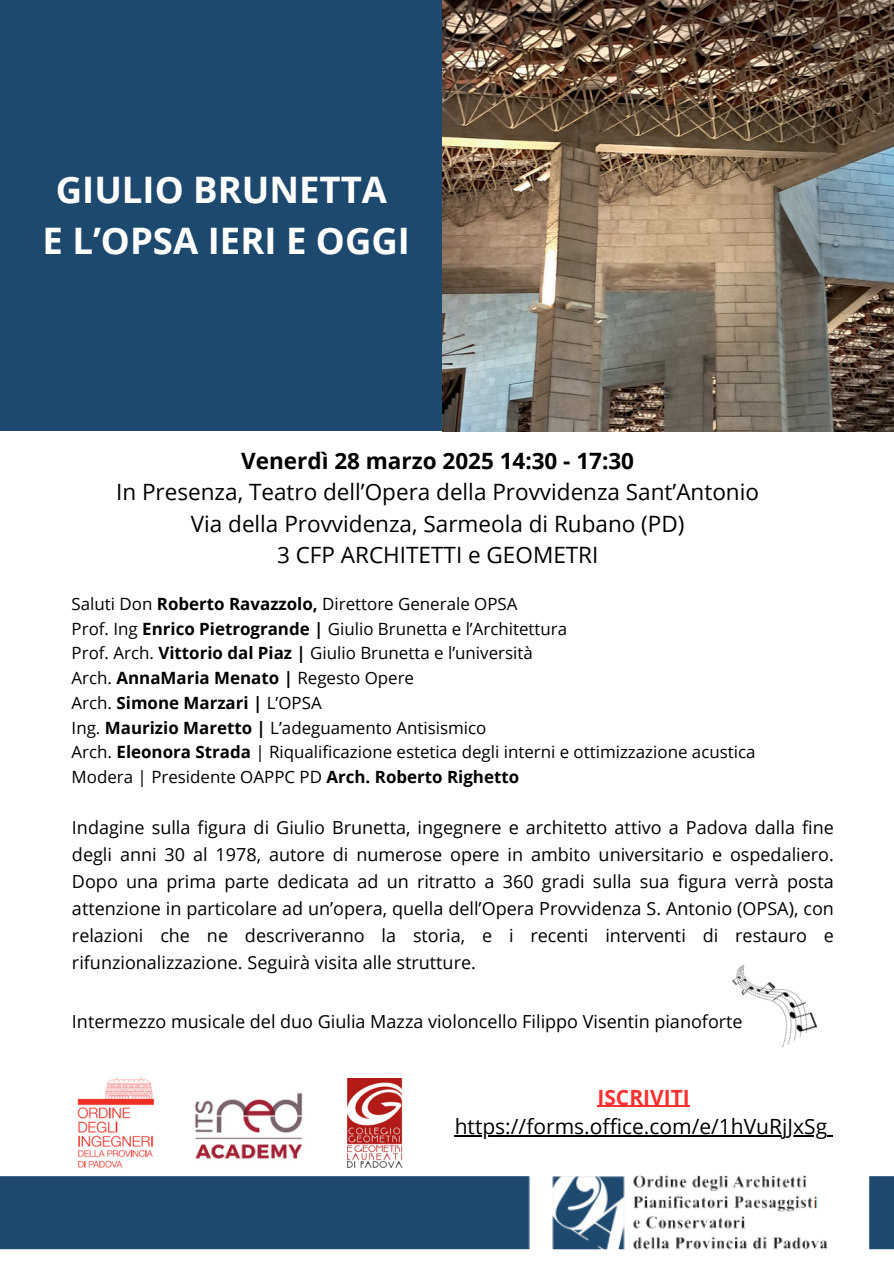
<style>
.page{position:relative;width:894px;height:1264px;background:#fff}
.page>*{position:absolute;margin:0;border:0;box-sizing:border-box;transform-origin:0 0}
.t1{font:700 36.45px/50.7px "Open Sans";color:#fff;text-align:center}
.t2{font:22.5px/31.5px "Open Sans";color:#000;text-align:center}
.t3{font:21px "Open Sans";color:#000}
.t4{font:700 21px "Open Sans";color:#ff3131}
.t5{font:18px/27px "Open Sans";color:#000;text-align:justify}
.t6{font:16.95px "Open Sans";color:#000}
.t7{font:700 16.95px "Open Sans";color:#000}
.s1{font-weight:700}
.s2{font-weight:400}
</style>
<div class="page">
<img style="left:0;top:1167px;width:893px;height:83px">
<div style="left:0;top:0;width:446px;height:431px;background:#1e496e"></div>
<img style="left:732px;top:964px;width:86px;height:84px">
<img style="left:72px;top:1077px;width:89px;height:94px">
<img style="left:347px;top:1078px;width:56px;height:89px">
<img style="left:442px;top:0;width:451px;height:431px">
<img style="left:194px;top:1092px;width:109px;height:68px">
<hr style="left:597px;top:1105px;width:92px;height:1px;background:#ff3131">
<hr style="left:454px;top:1134px;width:372px;height:2px;background:#000">
<p class="t1" style="left:42px;top:164px;width:369px">GIULIO BRUNETTA<br>E L’OPSA IERI E OGGI</p>
<h2 class="t2" style="left:116px;top:444px;width:644px"><span class="s1">Venerdì 28 marzo 2025 14:30 - 17:30<br></span>In Presenza, Teatro dell’Opera della Provvidenza Sant’Antonio Via della Provvidenza, Sarmeola di Rubano (PD)<br>3 CFP ARCHITETTI e GEOMETRI</h2>
<p class="t6" style="left:72px;top:591px;width:447px">Saluti Don <span class="s1">Roberto Ravazzolo,</span> Direttore Generale OPSA</p>
<p class="t6" style="left:72px;top:616px;width:497px">Prof. Ing <span class="s1">Enrico Pietrogrande |</span> Giulio Brunetta e l’Architettura</p>
<p class="t6" style="left:72px;top:641px;width:462px">Prof. Arch. <span class="s1">Vittorio dal Piaz |</span> Giulio Brunetta e l’università</p>
<p class="t6" style="left:72px;top:666px;width:344px">Arch. <span class="s1">AnnaMaria Menato |</span> Regesto Opere</p>
<p class="t7" style="left:72px;top:690px;width:251px"><span class="s2">Arch.</span> Simone Marzari | <span class="s2">L’OPSA</span></p>
<p class="t6" style="left:72px;top:715px;width:416px">Ing. <span class="s1">Maurizio Maretto |</span> L’adeguamento Antisismico</p>
<p class="t6" style="left:72px;top:740px;width:685px">Arch. <span class="s1">Eleonora Strada</span> | Riqualificazione estetica degli interni e ottimizzazione acustica</p>
<p class="t6" style="left:72px;top:765px;width:449px">Modera | Presidente OAPPC PD <span class="s1">Arch. Roberto Righetto</span></p>
<h1 class="t5" style="left:72px;top:813px;width:763px">Indagine sulla figura di Giulio Brunetta, ingegnere e architetto attivo a Padova dalla fine degli anni 30 al 1978, autore di numerose opere in ambito universitario e ospedaliero.<br>Dopo una prima parte dedicata ad un ritratto a 360 gradi sulla sua figura verrà posta attenzione in particolare ad un’opera, quella dell’Opera Provvidenza S. Antonio (OPSA), con relazioni che ne descriveranno la storia, e i recenti interventi di restauro e rifunzionalizzazione. Seguirà visita alle strutture.</h1>
<p class="t5" style="left:72px;top:1007px;width:672px">Intermezzo musicale del duo Giulia Mazza violoncello Filippo Visentin pianoforte</p>
<p class="t4" style="left:597px;top:1082px;width:94px">ISCRIVITI</p>
<p class="t3" style="left:454px;top:1111px;width:374px">https://forms.office.com/e/1hVuRjJxSg</p>
</div>
